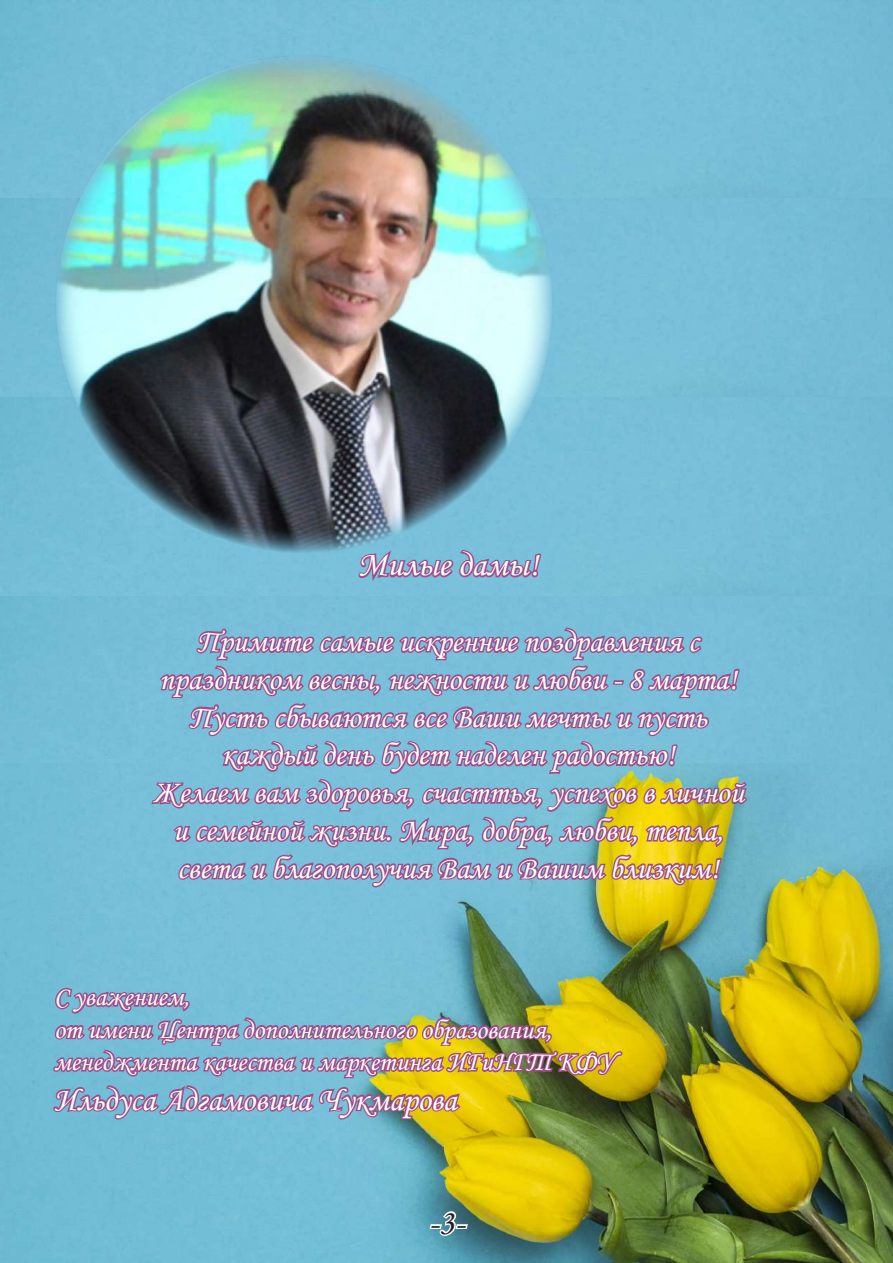
<style>
.page{position:relative;width:893px;height:1263px;background:#fff}
.page>*{position:absolute;margin:0;border:0;box-sizing:border-box;transform-origin:0 0}
.t1{font:36px "Monotype Corsiva";color:#231f20}
.t2{font:34.5px "Monotype Corsiva";color:#fff}
.t3{font:33px "Monotype Corsiva";color:#fff}
.t4{font:31.5px/37.8px "Monotype Corsiva";color:#fff;text-align:center}
.t5{font:27px/32.4px "Monotype Corsiva";color:#fff}
</style>
<div class="page">
<div style="left:0;top:595px;width:893px;height:169px;background:#75bdd6"></div>
<img style="left:0;top:764px;width:893px;height:499px">
<div style="left:0;top:0;width:893px;height:595px;background:#77bed7"></div>
<img style="left:54px;top:54px;width:499px;height:500px">
<svg style="left:428px;top:1209px;width:42px;height:29px"></svg>
<svg style="left:356px;top:478px;width:187px;height:108px;background:#7aa1bc"></svg>
<svg style="left:150px;top:616px;width:599px;height:281px;background:#899eb5"></svg>
<svg style="left:51px;top:955px;width:574px;height:173px;background:#8a9e93"></svg>
<p class="t2" style="left:358px;top:544px;width:182px">Милые дамы!</p>
<p class="t4" style="left:152px;top:622px;width:593px">Примите самые искренние поздравления с праздником весны, нежности и любви - 8 марта!<br>Пусть сбываются все Ваши мечты и пусть каждый день будет наделен радостью!<br>Желаем вам здоровья, счасттья, успехов в личной и семейной жизни. Мира, добра, любви, тепла, света и благополучия Вам и Вашим близким!</p>
<p class="t5" style="left:54px;top:981px;width:562px">С уважением,<br>от имени Центра дополнительного образования, менеджмента качества и маркетинга ИГиНГТ КФУ</p>
<p class="t3" style="left:54px;top:1079px;width:404px">Ильдуса Адгамовича Чукмарова</p>
<p class="t1" style="left:428px;top:1201px;width:37px">-3-</p>
</div>
